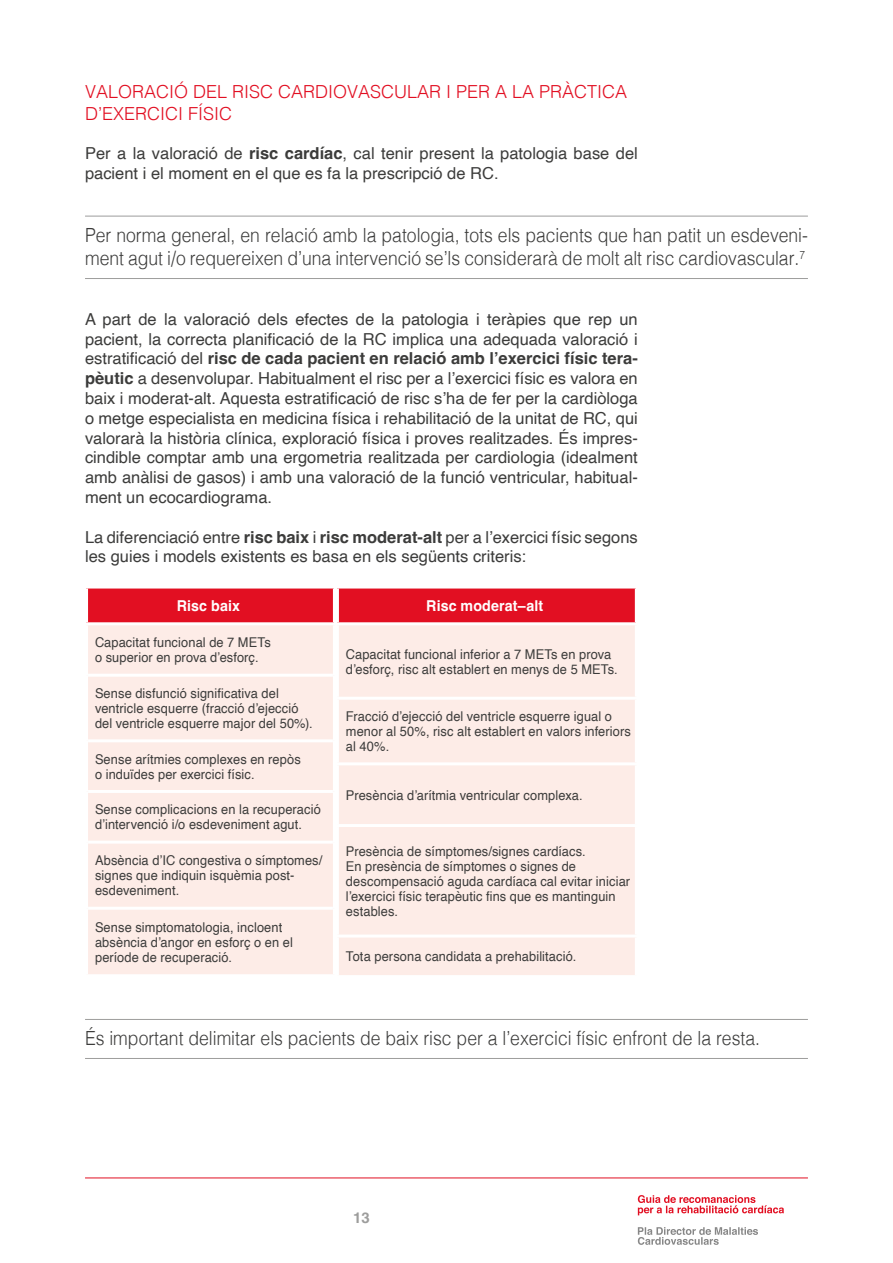
<style>
.page{position:relative;width:893px;height:1263px;background:#fff}
.page>*{position:absolute;margin:0;border:0;box-sizing:border-box;transform-origin:0 0}
.Estilo_de_párrafo_1{font:300 19.5px/23.4px "Helvetica";color:#3c3c3b;scale:.9 1}
.t1{font:300 18px/21.6px "Helvetica";color:#e20f22}
.Estilo_de_párrafo_1-2{font:16.5px/19.8px "Helvetica";color:#3c3c3b}
.Celda_Titolet_Negati{font:700 15px "Helvetica";letter-spacing:.005em;color:#fff;scale:.95 1}
.t2{font:700 15px "Helvetica";color:#9d9d9c}
.Celda_Contingut_Negr{font:13.5px/15px "Helvetica";letter-spacing:.01em;color:#3c3c3b;scale:.95 1}
.s1{color:#fff}
.s2{font-weight:700}
.s3{color:#e20f22}
</style>
<div class="page">
<hr style="left:85px;top:1177px;width:723px;height:1px;background:#e20f22">
<svg style="left:638px;top:1195px;width:146px;height:20px"></svg>
<svg style="left:638px;top:1227px;width:120px;height:18px"></svg>
<hr style="left:85px;top:216px;width:723px;height:1px;background:#9d9d9c">
<hr style="left:85px;top:278px;width:723px;height:1px;background:#9d9d9c">
<hr style="left:85px;top:1019px;width:723px;height:1px;background:#9d9d9c">
<hr style="left:85px;top:1058px;width:723px;height:1px;background:#9d9d9c">
<div style="left:87px;top:587px;width:247px;height:37px;background:#e20f22"></div>
<div style="left:88px;top:625px;width:245px;height:349px;background:#fdece7"></div>
<hr style="left:88px;top:674px;width:245px;height:3px;background:#fff">
<hr style="left:88px;top:739px;width:245px;height:3px;background:#fff">
<hr style="left:88px;top:790px;width:245px;height:3px;background:#fff">
<hr style="left:88px;top:841px;width:245px;height:3px;background:#fff">
<hr style="left:88px;top:907px;width:245px;height:3px;background:#fff">
<hr style="left:85px;top:585px;width:251px;height:3px;background:#fff">
<hr style="left:85px;top:588px;width:3px;height:34px;background:#fff">
<hr style="left:333px;top:588px;width:3px;height:34px;background:#fff">
<hr style="left:85px;top:622px;width:251px;height:3px;background:#fff">
<div style="left:337px;top:587px;width:299px;height:37px;background:#e20f22"></div>
<div style="left:339px;top:625px;width:296px;height:350px;background:#fdece7"></div>
<hr style="left:336px;top:585px;width:302px;height:3px;background:#fff">
<hr style="left:336px;top:588px;width:3px;height:34px;background:#fff">
<hr style="left:635px;top:588px;width:3px;height:34px;background:#fff">
<hr style="left:336px;top:622px;width:302px;height:3px;background:#fff">
<hr style="left:336px;top:697px;width:302px;height:3px;background:#fff">
<hr style="left:336px;top:762px;width:302px;height:3px;background:#fff">
<hr style="left:336px;top:824px;width:302px;height:3px;background:#fff">
<hr style="left:336px;top:934px;width:302px;height:3px;background:#fff">
<h2 class="t1" style="left:85px;top:80px;width:544px">VALORACIÓ DEL RISC CARDIOVASCULAR I PER A LA PRÀCTICA<br>D’EXERCICI FÍSIC<span class="s1">.</span></h2>
<p class="Estilo_de_párrafo_1-2" style="left:85px;top:144px;width:554px">Per a la valoració de <span class="s2">risc cardíac</span>, cal tenir present la patologia base del pacient i el moment en el que es fa la prescripció de RC.</p>
<p class="Estilo_de_párrafo_1" style="left:85px;top:222px;width:805px">Per norma general, en relació amb la patologia, tots els pacients que han patit un esdeveni&shy;ment agut i/o requereixen d’una intervenció se’ls considerarà de molt alt risc cardiovascular.<sup>7</sup><sup>.</sup></p>
<p class="Estilo_de_párrafo_1-2" style="left:85px;top:310px;width:554px;text-align:justify">A part de la valoració dels efectes de la patologia i teràpies que rep un pacient, la correcta planificació de la RC implica una adequada valoració i estratificació del <span class="s2">risc de cada pacient en relació amb l’exercici físic tera&shy;pèutic</span> a desenvolupar. Habitualment el risc per a l’exercici físic es valora en baix i moderat-alt. Aquesta estratificació de risc s’ha de fer per la cardiòloga o metge especialista en medicina física i rehabilitació de la unitat de RC, qui valorarà la història clínica, exploració física i proves realitzades. És impres&shy;cindible comptar amb una ergometria realitzada per cardiologia (idealment amb anàlisi de gasos) i amb una valoració de la funció ventricular, habitual&shy;ment un ecocardiograma.</p>
<p class="Estilo_de_párrafo_1-2" style="left:85px;top:527px;width:554px">La diferenciació entre <span class="s2">risc baix</span> i <span class="s2">risc moderat-alt</span> per a l’exercici físic segons les guies i models existents es basa en els següents criteris:</p>
<p class="Celda_Titolet_Negati" style="left:177px;top:597px;width:72px">Risc baix<span class="s3">.</span></p>
<p class="Celda_Contingut_Negr" style="left:95px;top:636px;width:186px">Capacitat funcional de 7 METs o superior en prova d’esforç.</p>
<p class="Celda_Contingut_Negr" style="left:95px;top:686px;width:231px">Sense disfunció significativa del ventricle esquerre (fracció d’ejecció del ventricle esquerre major del 50%).</p>
<p class="Celda_Contingut_Negr" style="left:95px;top:752px;width:218px">Sense arítmies complexes en repòs o induïdes per exercici físic.</p>
<p class="Celda_Contingut_Negr" style="left:95px;top:802px;width:239px">Sense complicacions en la recuperació d’intervenció i/o esdeveniment agut.</p>
<p class="Celda_Contingut_Negr" style="left:95px;top:853px;width:241px">Absència d’IC congestiva o símptomes/ signes que indiquin isquèmia post&shy;esdeveniment.</p>
<p class="Celda_Contingut_Negr" style="left:95px;top:920px;width:210px">Sense simptomatologia, incloent absència d’angor en esforç o en el període de recuperació.</p>
<p class="Celda_Titolet_Negati" style="left:426px;top:597px;width:129px">Risc moderat–alt<span class="s3">.</span></p>
<p class="Celda_Contingut_Negr" style="left:346px;top:647px;width:288px">Capacitat funcional inferior a 7 METs en prova d’esforç, risc alt establert en menys de 5 METs.</p>
<p class="Celda_Contingut_Negr" style="left:346px;top:709px;width:302px">Fracció d’ejecció del ventricle esquerre igual o menor al 50%, risc alt establert en valors inferiors al 40%.</p>
<p class="Celda_Contingut_Negr" style="left:346px;top:788px;width:251px">Presència d’arítmia ventricular complexa.</p>
<p class="Celda_Contingut_Negr" style="left:346px;top:844px;width:301px">Presència de símptomes/signes cardíacs.<br>En presència de símptomes o signes de descompensació aguda cardíaca cal evitar iniciar l’exercici físic terapèutic fins que es mantinguin estables.</p>
<p class="Celda_Contingut_Negr" style="left:346px;top:949px;width:244px">Tota persona candidata a prehabilitació.</p>
<p class="Estilo_de_párrafo_1" style="left:85px;top:1025px;width:751px">És important delimitar els pacients de baix risc per a l’exercici físic enfront de la resta.</p>
<p class="t2" style="left:353px;top:1209px;width:18px">13</p>
</div>
